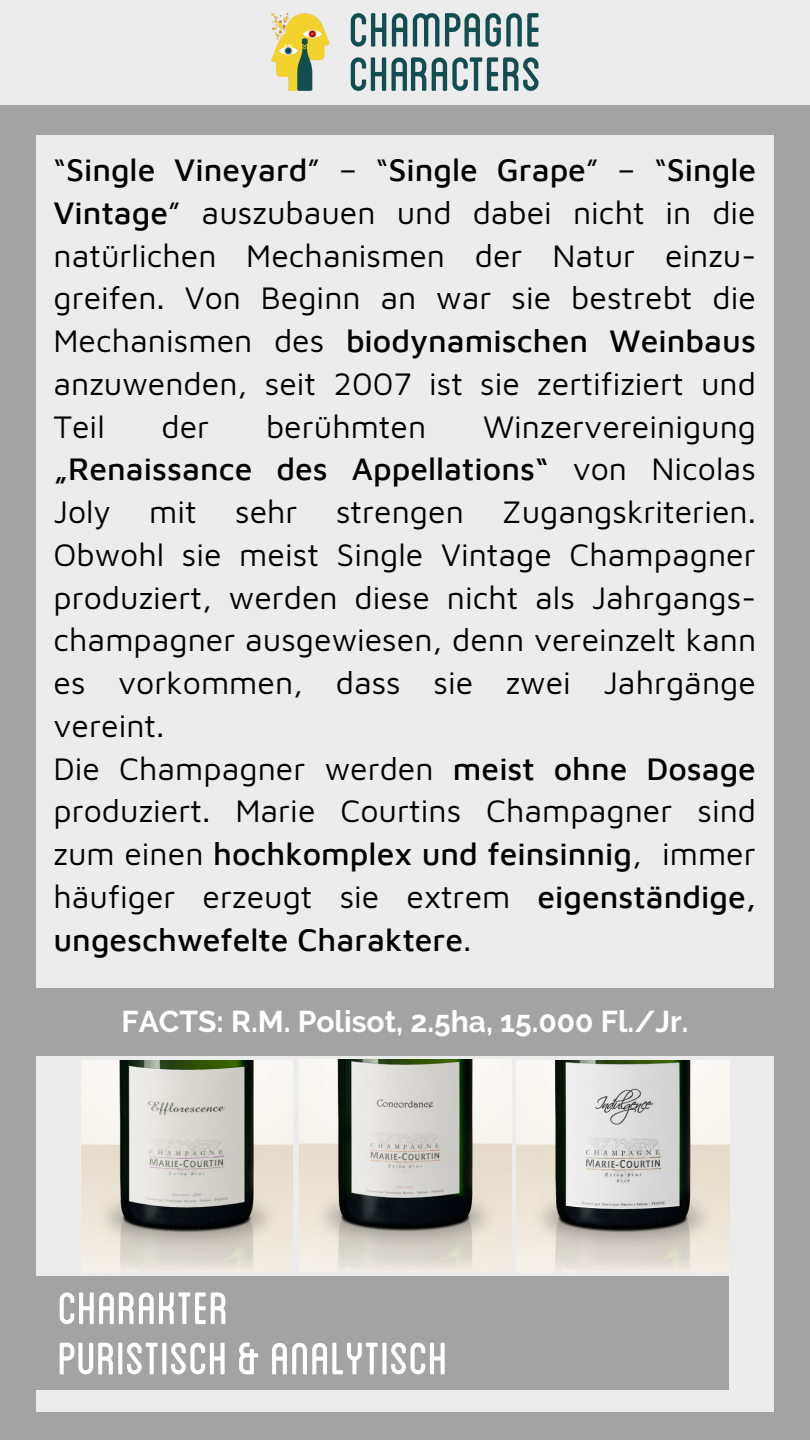
<style>
.page{position:relative;width:810px;height:1440px;background:#a3a3a3}
.page>*{position:absolute;margin:0;border:0;box-sizing:border-box;transform-origin:0 0}
.t1{font:64px "Blanch Caps";color:#fff}
.t2{font:32px/42.8px "Maven Pro";color:#000;text-align:justify}
.t3{font:700 30px "Raleway";color:#fff}
.s1{font-weight:500}
</style>
<div class="page">
<div style="left:36px;top:135px;width:738px;height:1277px;background:#ececec"></div>
<div style="left:0;top:1276px;width:729px;height:114px;background:#a3a3a3"></div>
<div style="left:0;top:988px;width:810px;height:68px;background:#a3a3a3"></div>
<div style="left:0;top:0;width:810px;height:104px;background:#ececec"></div>
<img style="left:271px;top:13px;width:268px;height:78px">
<img style="left:300px;top:1060px;width:211px;height:210px">
<img style="left:81px;top:1061px;width:211px;height:210px">
<img style="left:517px;top:1061px;width:212px;height:212px">
<p class="t2" style="left:54px;top:148px;width:704px">“<span class="s1">Single Vineyard</span>” – “<span class="s1">Single Grape</span>” – “<span class="s1">Single Vintage</span>” auszubauen und dabei nicht in die natürlichen Mechanismen der Natur einzu&shy;greifen. Von Beginn an war sie bestrebt die Mechanismen des <span class="s1">biodynamischen Weinbaus </span>anzuwenden, seit 2007 ist sie zertifiziert und Teil</p>
<p class="t2" style="left:162px;top:404px;width:49px">der</p>
<p class="t2" style="left:266px;top:404px;width:162px">berühmten</p>
<p class="t2" style="left:54px;top:404px;width:704px;text-indent:430px">Winzervereinigung <span class="s1">„Renaissance des Appellations“</span> von Nicolas Joly mit sehr strengen Zugangskriterien.<br>Obwohl sie meist Single Vintage Champagner produziert, werden diese nicht als Jahrgangs&shy;champagner ausgewiesen, denn vereinzelt kann es vorkommen, dass sie zwei Jahrgänge vereint.</p>
<p class="t2" style="left:54px;top:746px;width:704px">Die Champagner werden <span class="s1">meist ohne Dosage </span>produziert. Marie Courtins Champagner sind zum einen <span class="s1">hochkomplex und feinsinnig</span>, immer häufiger erzeugt sie extrem <span class="s1">eigenständige, ungeschwefelte Charaktere</span>.</p>
<p class="t3" style="left:122px;top:1004px;width:568px">FACTS: R.M. Polisot, 2.5ha, 15.000 Fl./Jr.</p>
<p class="t1" style="left:58px;top:1268px;width:173px">CHARAKTER</p>
<p class="t1" style="left:58px;top:1319px;width:392px">Puristisch&amp;Analytisch</p>
</div>
